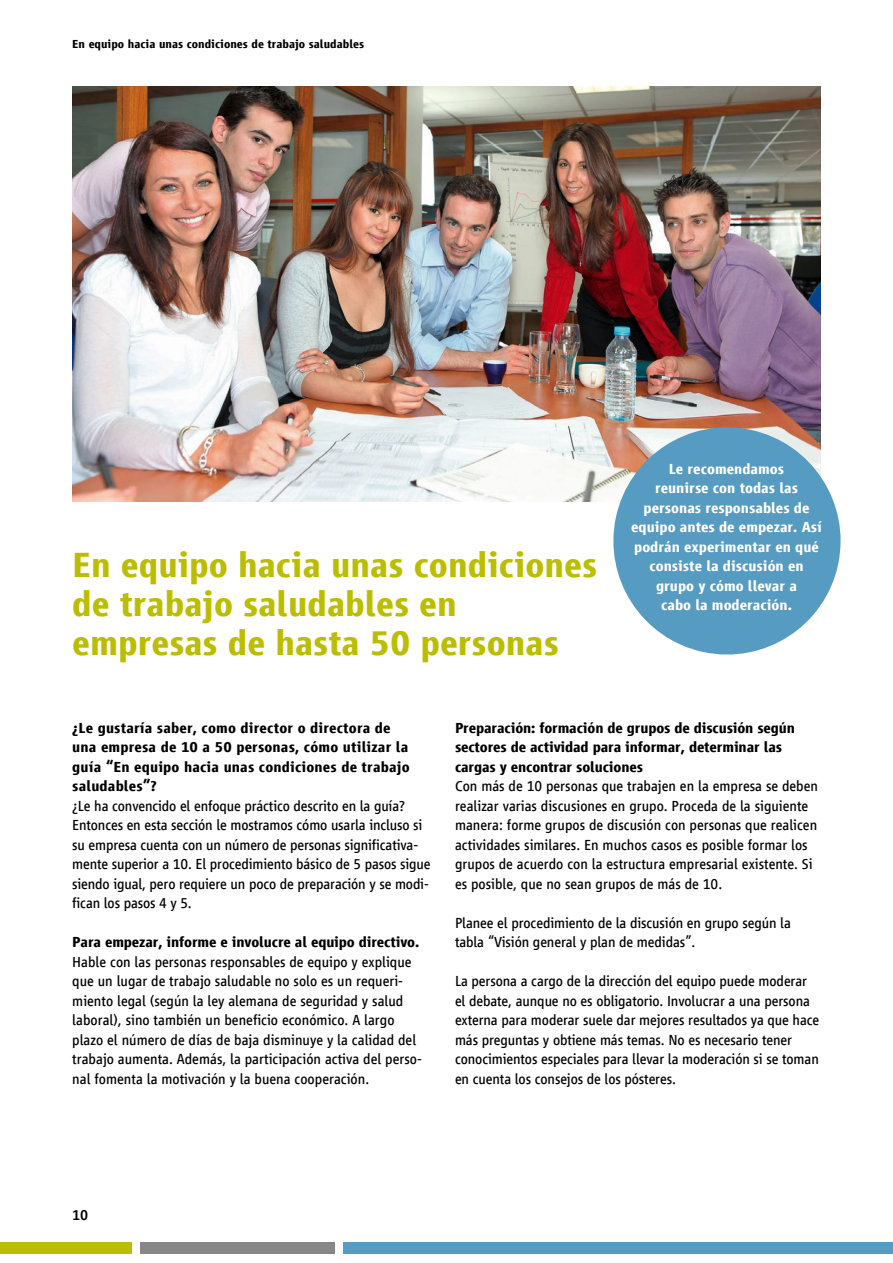
<style>
.page{position:relative;width:893px;height:1263px;background:#fff}
.page>*{position:absolute;margin:0;border:0;box-sizing:border-box;transform-origin:0 0}
.t1{font:700 36px/39px "Vialog LT Com";color:#bbbe00}
.t2{font:15px/19.5px "Vialog LT Com";letter-spacing:-.01em;color:#000}
.t3{font:700 15px/19.5px "Vialog LT Com";letter-spacing:-.01em;color:#000}
.t4{font:700 15px/19.5px "Vialog LT Com";color:#fff;text-align:center}
.t5{font:700 15px/19.5px "Vialog LT Com";letter-spacing:.01em;color:#000}
.t6{font:500 15px "Vialog LT Com";color:#000}
.t7{font:700 12px "Vialog LT Com";color:#000}
</style>
<div class="page">
<img style="left:72px;top:86px;width:749px;height:416px">
<svg style="left:603px;top:417px;width:238px;height:238px;fill:#569bc1"></svg>
<div style="left:0;top:1242px;width:132px;height:12px;background:#bbbe00"></div>
<div style="left:140px;top:1242px;width:195px;height:12px;background:#868786"></div>
<div style="left:343px;top:1242px;width:550px;height:12px;background:#569bc1"></div>
<p class="t7" style="left:72px;top:38px;width:293px">En equipo hacia unas condiciones de trabajo saludables</p>
<h1 class="t1" style="left:72px;top:545px;width:526px">En equipo hacia unas condiciones de trabajo saludables en empresas de hasta 50 personas</h1>
<p class="t4" style="left:631px;top:459px;width:192px">Le recomendamos<br>reunirse con todas las personas responsables de equipo antes de empezar. Así podrán experimentar en qué consiste la discusión en grupo y cómo llevar a<br>cabo la moderación.</p>
<p class="t5" style="left:72px;top:718px;width:339px">¿Le gustaría saber, como director o directora de una empresa de 10 a 50 personas, cómo utilizar la guía “En equipo hacia unas condiciones de trabajo saludables”?</p>
<p class="t2" style="left:72px;top:796px;width:360px">¿Le ha convencido el enfoque práctico descrito en la guía?<br>Entonces en esta sección le mostramos cómo usarla incluso si su empresa cuenta con un número de personas significativa&shy;mente superior a 10. El procedimiento básico de 5 pasos sigue siendo igual, pero requiere un poco de preparación y se modi&shy;fican los pasos 4 y 5.</p>
<p class="t3" style="left:72px;top:932px;width:349px">Para empezar, informe e involucre al equipo directivo.</p>
<p class="t2" style="left:72px;top:952px;width:351px">Hable con las personas responsables de equipo y explique que un lugar de trabajo saludable no solo es un requeri&shy;miento legal (según la ley alemana de seguridad y salud laboral), sino también un beneficio económico. A largo plazo el número de días de baja disminuye y la calidad del trabajo aumenta. Además, la participación activa del perso&shy;nal fomenta la motivación y la buena cooperación.</p>
<p class="t3" style="left:455px;top:718px;width:341px">Preparación: formación de grupos de discusión según sectores de actividad para informar, determinar las cargas y encontrar soluciones</p>
<p class="t2" style="left:455px;top:776px;width:365px">Con más de 10 personas que trabajen en la empresa se deben realizar varias discusiones en grupo. Proceda de la siguiente manera: forme grupos de discusión con personas que realicen actividades similares. En muchos casos es posible formar los grupos de acuerdo con la estructura empresarial existente. Si es posible, que no sean grupos de más de 10.</p>
<p class="t2" style="left:455px;top:913px;width:337px">Planee el procedimiento de la discusión en grupo según la tabla “Visión general y plan de medidas”.</p>
<p class="t2" style="left:455px;top:971px;width:366px">La persona a cargo de la dirección del equipo puede moderar el debate, aunque no es obligatorio. Involucrar a una persona externa para moderar suele dar mejores resultados ya que hace más preguntas y obtiene más temas. No es necesario tener conocimientos especiales para llevar la moderación si se toman en cuenta los consejos de los pósteres.</p>
<p class="t6" style="left:72px;top:1207px;width:18px">10</p>
</div>
